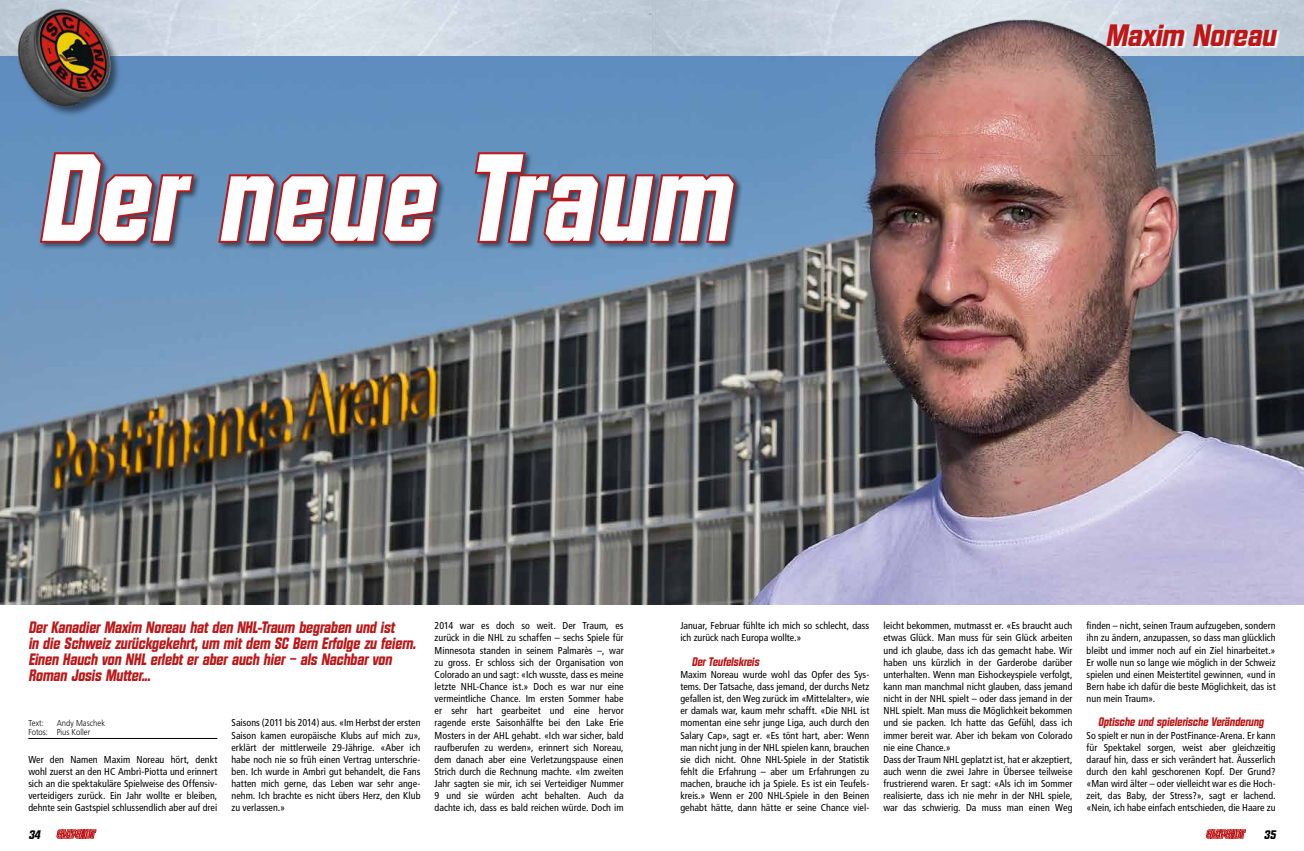
<style>
.page{position:relative;width:1304px;height:851px;background:#fff}
.page>*{position:absolute;margin:0;border:0;box-sizing:border-box;transform-origin:0 0}
.t1{font:italic 700 120px "Diamante";letter-spacing:.02em;color:#fff;scale:.9 1}
.t2{font:italic 700 30px "Diamante";color:#bd1718}
.t3{font:italic 700 16px/16px "Diamante";color:#bd1718;scale:.9 1}
.t4{font:italic 700 12px "Diamante";color:#bd1718;scale:.9 1}
.t5{font:italic 700 12px "Diamante";color:#000}
.t6{font:condensed 10px/12.1px "Frutiger";letter-spacing:.005em;color:#000;text-align:justify}
.t7{font:300 8.5px/9px "Frutiger LT Std";letter-spacing:.005em;color:#000;scale:.9 1}
</style>
<div class="page">
<svg style="left:57px;top:829px;width:39px;height:9px"></svg>
<svg style="left:1206px;top:829px;width:40px;height:9px"></svg>
<svg style="left:0;top:0;width:652px;height:6px;background:#cdd7e2"></svg>
<hr style="left:28px;top:738px;width:189px;height:1px;background:#000">
<img style="left:0;top:6px;width:1304px;height:599px">
<h1 class="t1" style="left:38px;top:127px;width:768px">Der neue Traum</h1>
<h2 class="t2" style="left:1105px;top:17px;width:172px">Maxim Noreau</h2>
<h3 class="t3" style="left:28px;top:619px;width:432px">Der Kanadier Maxim Noreau hat den NHL-Traum begraben und ist<br>in die Schweiz zurückgekehrt, um mit dem SC Bern Erfolge zu feiern.<br>Einen Hauch von NHL erlebt er aber auch hier – als Nachbar von Roman Josis Mutter...</h3>
<p class="t7" style="left:28px;top:719px;width:87px;text-indent:28px">Andy Maschek<br>Fotos: Pius Koller</p>
<p class="t6" style="left:28px;top:753px;width:191px">Wer den Namen Maxim Noreau hört, denkt wohl zuerst an den HC Ambrì-Piotta und erinnert sich an die spektakuläre Spielweise des Offensiv&shy;verteidigers zurück. Ein Jahr wollte er bleiben, dehnte sein Gastspiel schlussendlich aber auf drei</p>
<p class="t7" style="left:28px;top:719px;width:19px">Text:</p>
<p class="t6" style="left:231px;top:716px;width:190px">Saisons (2011 bis 2014) aus. «Im Herbst der ersten Saison kamen europäische Klubs auf mich zu», erklärt der mittlerweile 29-Jährige. «Aber ich habe noch nie so früh einen Vertrag unterschrie&shy;ben. Ich wurde in Ambrì gut behandelt, die Fans hatten mich gerne, das Leben war sehr ange&shy;nehm. Ich brachte es nicht übers Herz, den Klub zu verlassen.»</p>
<p class="t6" style="left:435px;top:619px;width:190px">2014 war es doch so weit. Der Traum, es zurück in die NHL zu schaffen – sechs Spiele für Minnesota standen in seinem Palmarès –, war zu gross. Er schloss sich der Organisation von Colorado an und sagt: «Ich wusste, dass es meine letzte NHL-Chance ist.» Doch es war nur eine vermeintliche Chance. Im ersten Sommer habe er sehr hart gearbeitet und eine hervor ragende erste Saisonhälfte bei den Lake Erie Mosters in der AHL gehabt. «Ich war sicher, bald raufberufen zu werden», erinnert sich Noreau, dem danach aber eine Verletzungspause einen Strich durch die Rechnung machte. «Im zweiten Jahr sagten sie mir, ich sei Verteidiger Nummer 9 und sie würden acht behalten. Auch da dachte ich, dass es bald reichen würde. Doch im</p>
<p class="t6" style="left:680px;top:619px;width:190px">Januar, Februar fühlte ich mich so schlecht, dass ich zurück nach Europa wollte.»</p>
<p class="t4" style="left:692px;top:654px;width:76px">Der Teufelskreis</p>
<p class="t6" style="left:680px;top:668px;width:190px">Maxim Noreau wurde wohl das Opfer des Sys&shy;tems. Der Tatsache, dass jemand, der durchs Netz gefallen ist, den Weg zurück im «Mittelalter», wie er damals war, kaum mehr schafft. «Die NHL ist momentan eine sehr junge Liga, auch durch den Salary Cap», sagt er. «Es tönt hart, aber: Wenn man nicht jung in der NHL spielen kann, brauchen sie dich nicht. Ohne NHL-Spiele in der Statistik fehlt die Erfahrung – aber um Erfahrungen zu machen, brauche ich ja Spiele. Es ist ein Teufels&shy;kreis.» Wenn er 200 NHL-Spiele in den Beinen gehabt hätte, dann hätte er seine Chance viel-</p>
<p class="t6" style="left:883px;top:619px;width:190px;text-align:left">leicht bekommen, mutmasst er. «Es braucht auch etwas Glück. Man muss für sein Glück arbeiten und ich glaube, dass ich das gemacht habe. Wir haben uns kürzlich in der Garderobe darüber unterhalten. Wenn man Eishockeyspiele verfolgt, kann man manchmal nicht glauben, dass jemand nicht in der NHL spielt – oder dass jemand in der NHL spielt. Man muss die Möglichkeit bekommen und sie packen. Ich hatte das Gefühl, dass ich immer bereit war. Aber ich bekam von Colorado nie eine Chance.»<br>Dass der Traum NHL geplatzt ist, hat er akzeptiert, auch wenn die zwei Jahre in Übersee teilweise frustrierend waren. Er sagt: «Als ich im Sommer realisierte, dass ich nie mehr in der NHL spiele, war das schwierig. Da muss man einen Weg</p>
<p class="t6" style="left:1087px;top:619px;width:190px">finden – nicht, seinen Traum aufzugeben, sondern ihn zu ändern, anzupassen, so dass man glücklich bleibt und immer noch auf ein Ziel hinarbeitet.» Er wolle nun so lange wie möglich in der Schweiz spielen und einen Meistertitel gewinnen, «und in Bern habe ich dafür die beste Möglichkeit, das ist nun mein Traum».</p>
<p class="t4" style="left:1098px;top:715px;width:186px">Optische und spielerische Veränderung</p>
<p class="t6" style="left:1087px;top:729px;width:190px">So spielt er nun in der PostFinance-Arena. Er kann für Spektakel sorgen, weist aber gleichzeitig darauf hin, dass er sich verändert hat. Äusserlich durch den kahl geschorenen Kopf. Der Grund? «Man wird älter – oder vielleicht war es die Hoch&shy;zeit, das Baby, der Stress?», sagt er lachend. «Nein, ich habe einfach entschieden, die Haare zu</p>
<p class="t5" style="left:28px;top:827px;width:13px">34</p>
<p class="t5" style="left:1264px;top:827px;width:13px">35</p>
</div>
